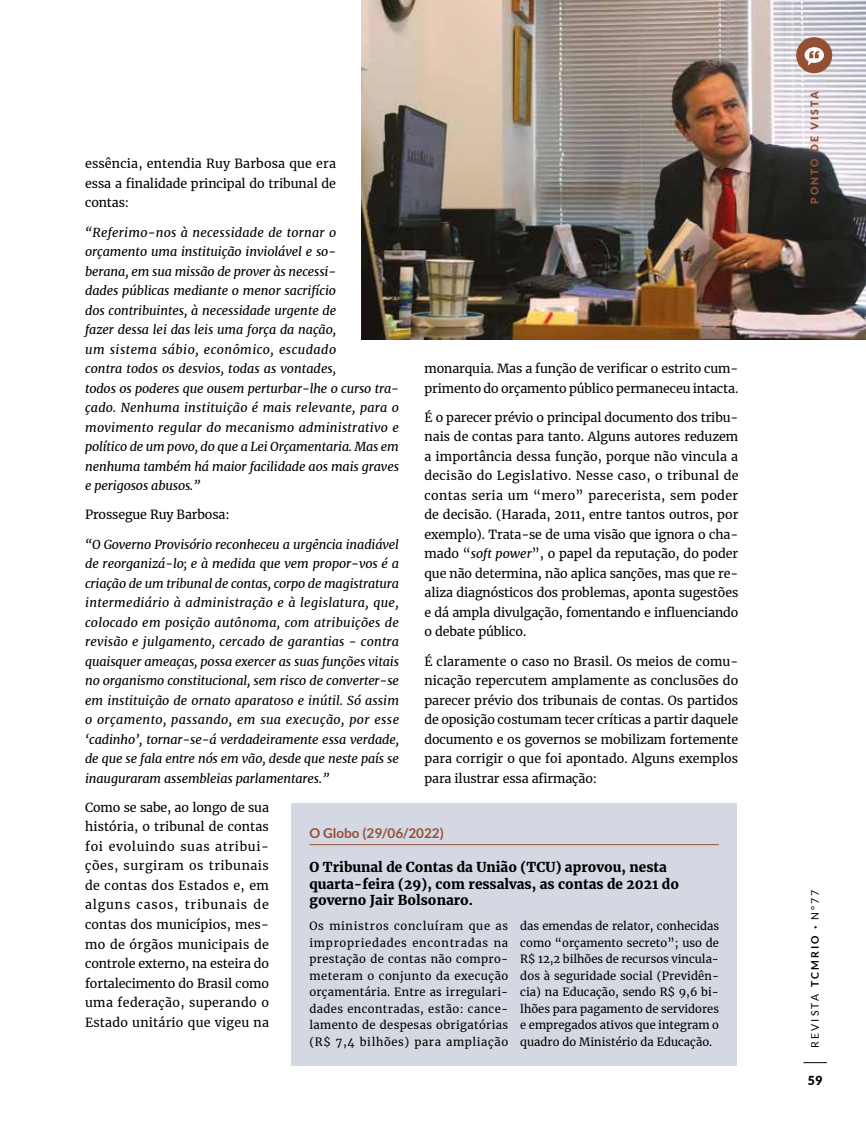
<style>
.page{position:relative;width:866px;height:1127px;background:#fff}
.page>*{position:absolute;margin:0;border:0;box-sizing:border-box;transform-origin:0 0}
.t1{font:900 13.5px/16.2px "Merriweather";color:#000}
.t2{font:700 13.5px "Lato";color:#954f35}
.t3{font:12.45px/19.5px "Merriweather";letter-spacing:-.01em;color:#000;text-align:justify}
.t4{font:italic 12.45px/19.5px "Merriweather";letter-spacing:-.005em;color:#000}
.t5{font:900 12.45px "Lato";color:#000}
.t6{font:11.25px/16.5px "Merriweather";letter-spacing:.015em;color:#000;text-align:justify}
.t7{font:10.5px "Lato";letter-spacing:.2em;color:#000}
.t8{font:900 10.5px "Lato";letter-spacing:.2em;color:#954f35}
.s1{font-style:italic}
.s2{font-weight:700}
.s3{font-size:6px}
</style>
<div class="page">
<img style="left:361px;top:0;width:504px;height:340px">
<svg style="left:803px;top:1062px;width:23px;height:1px"></svg>
<div style="left:796px;top:37px;width:36px;height:36px;background:#954f35;border-radius:50%"></div>
<svg style="left:804px;top:47px;width:20px;height:19px"></svg>
<div style="left:291px;top:804px;width:445px;height:262px;background:#d3d8e2"></div>
<hr style="left:309px;top:844px;width:409px;height:1px;background:#954f35">
<p class="t3" style="left:85px;top:154px;width:252px">essência, entendia Ruy Barbosa que era essa a finalidade principal do tribunal de contas:</p>
<p class="t4" style="left:85px;top:222px;width:315px">“Referimo-nos à necessidade de tornar o orçamento uma instituição inviolável e so-<br>berana, em sua missão de prover às necessi-<br>dades públicas mediante o menor sacrifício<br>dos contribuintes, à necessidade urgente de<br>fazer dessa lei das leis uma força da nação,<br>um sistema sábio, econômico, escudado<br>contra todos os desvios, todas as vontades,<br>todos os poderes que ousem perturbar-lhe o curso tra&shy;çado. Nenhuma instituição é mais relevante, para o movimento regular do mecanismo administrativo e político de um povo, do que a Lei Orçamentaria. Mas em nenhuma também há maior facilidade aos mais graves e perigosos abusos.”</p>
<p class="t3" style="left:85px;top:505px;width:146px">Prossegue Ruy Barbosa:</p>
<p class="t4" style="left:85px;top:534px;width:315px;text-align:justify">“O Governo Provisório reconheceu a urgência inadiável de reorganizá-lo; e à medida que vem propor-vos é a criação de um tribunal de contas, corpo de magistratura intermediário à administração e à legislatura, que, colocado em posição autônoma, com atribuições de revisão e julgamento, cercado de garantias - contra quaisquer ameaças, possa exercer as suas funções vitais no organismo constitucional, sem risco de converter-se em instituição de ornato aparatoso e inútil. Só assim o orçamento, passando, em sua execução, por esse ‘cadinho’, tornar-se-á verdadeiramente essa verdade, de que se fala entre nós em vão, desde que neste país se inauguraram assembleias parlamentares.”</p>
<p class="t3" style="left:85px;top:797px;width:185px">Como se sabe, ao longo de sua história, o tribunal de contas foi evoluindo suas atribui&shy;ções, surgiram os tribunais de contas dos Estados e, em alguns casos, tribunais de contas dos municípios, mes&shy;mo de órgãos municipais de controle externo, na esteira do fortalecimento do Brasil como uma federação, superando o Estado unitário que vigeu na</p>
<p class="t3" style="left:424px;top:358px;width:315px">monarquia. Mas a função de verificar o estrito cum&shy;primento do orçamento público permaneceu intacta.</p>
<p class="t3" style="left:424px;top:407px;width:315px">É o parecer prévio o principal documento dos tribu&shy;nais de contas para tanto. Alguns autores reduzem a importância dessa função, porque não vincula a decisão do Legislativo. Nesse caso, o tribunal de contas seria um “mero” parecerista, sem poder de decisão. (Harada, 2011, entre tantos outros, por exemplo). Trata-se de uma visão que ignora o cha&shy;mado “<span class="s1">soft power</span>”, o papel da reputação, do poder que não determina, não aplica sanções, mas que re&shy;aliza diagnósticos dos problemas, aponta sugestões e dá ampla divulgação, fomentando e influenciando o debate público.</p>
<p class="t3" style="left:424px;top:651px;width:315px">É claramente o caso no Brasil. Os meios de comu&shy;nicação repercutem amplamente as conclusões do parecer prévio dos tribunais de contas. Os partidos de oposição costumam tecer críticas a partir daquele documento e os governos se mobilizam fortemente para corrigir o que foi apontado. Alguns exemplos para ilustrar essa afirmação:</p>
<p class="t2" style="left:309px;top:825px;width:136px">O Globo (29/06/2022)</p>
<p class="t1" style="left:309px;top:859px;width:371px">O Tribunal de Contas da União (TCU) aprovou, nesta quarta-feira (29), com ressalvas, as contas de 2021 do governo Jair Bolsonaro.</p>
<p class="t6" style="left:309px;top:918px;width:200px">Os ministros concluíram que as impropriedades encontradas na prestação de contas não compro&shy;meteram o conjunto da execução orçamentária. Entre as irregulari&shy;dades encontradas, estão: cance&shy;lamento de despesas obrigatórias (R$ 7,4 bilhões) para ampliação</p>
<p class="t6" style="left:520px;top:918px;width:200px">das emendas de relator, conhecidas como “orçamento secreto”; uso de R$ 12,2 bilhões de recursos vincula&shy;dos à seguridade social (Previdên&shy;cia) na Educação, sendo R$ 9,6 bi&shy;lhões para pagamento de servidores e empregados ativos que integram o quadro do Ministério da Educação.</p>
<p class="t8" style="left:808px;top:204px;width:114px;rotate:-90deg">PONTO DE VISTA</p>
<p class="t7" style="left:809px;top:1048px;width:160px;rotate:-90deg">REVISTA <span class="s2">TCMRIO</span> <span class="s3">•</span> Nº77</p>
<p class="t5" style="left:807px;top:1073px;width:16px">59</p>
</div>
